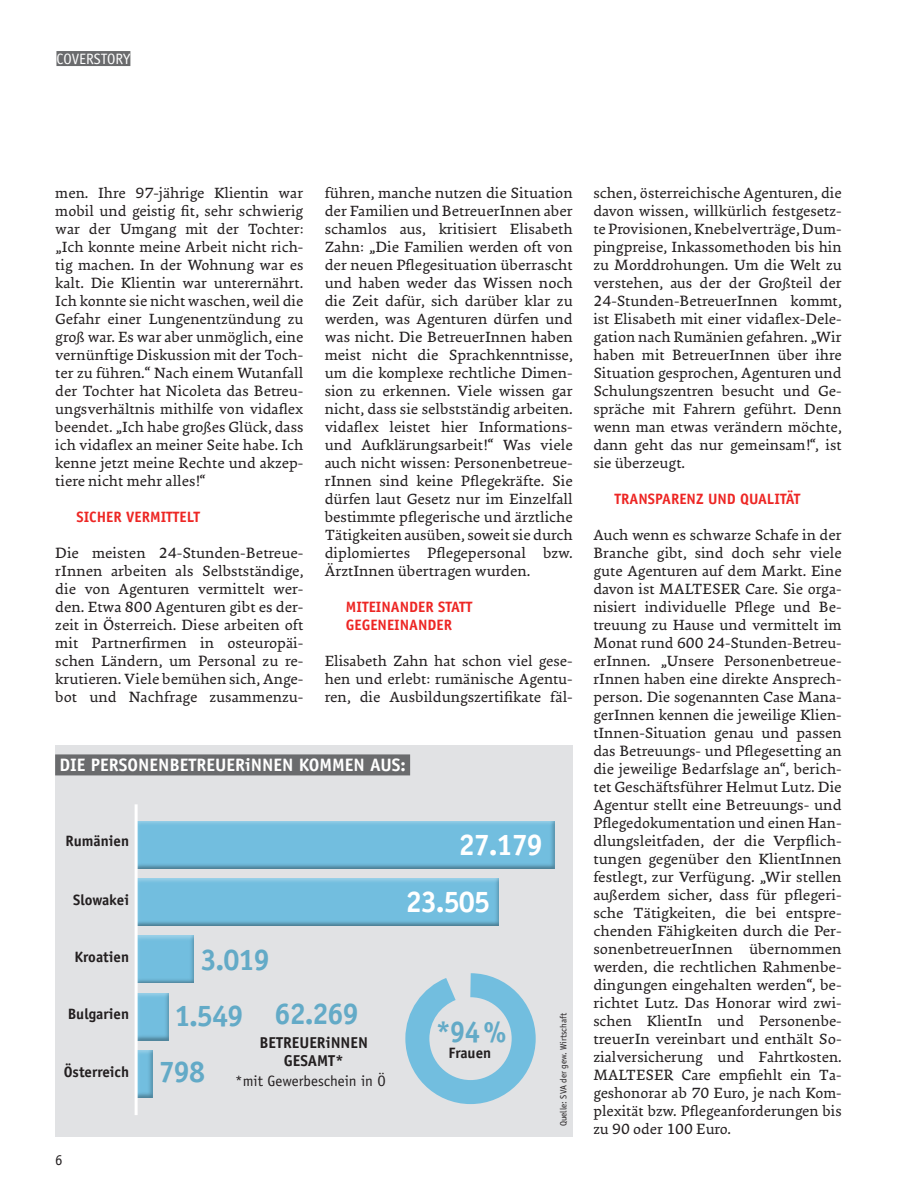
<style>
.page{position:relative;width:906px;height:1191px;background:#fff}
.page>*{position:absolute;margin:0;border:0;box-sizing:border-box;transform-origin:0 0}
.t1{font:700 30px "Officina Sans Std";letter-spacing:-.05em;color:#63aac7}
.t2{font:700 30px/56.6px "Officina Sans Std";letter-spacing:-.05em;color:#fff}
.t3{font:700 30px "Officina Sans Std";letter-spacing:-.05em;color:#63aac7;scale:.95 1}
.t4{font:700 18px "Officina Sans Std";color:#fff}
.t5{font:700 15.75px/17.1px "Officina Sans Std";color:#231f20;text-align:center}
.t6{font:15px/18px "Ginkgo LT Pro";color:#231f20;text-align:justify}
.t7{font:700 15px/18px "Officina Sans Std";color:#ed2624}
.t8{font:700 15px "Officina Sans Std";color:#231f20}
.t9{font:15px "Officina Sans Std";color:#231f20}
.t10{font:15px "Officina Sans Std";color:#fff}
.t11{font:9px "Officina Sans Std";color:#231f20}
</style>
<div class="page">
<div style="left:56px;top:51px;width:74px;height:15px;background:#6a6b6d"></div>
<div style="left:55px;top:745px;width:518px;height:392px;background:#e1e2e4"></div>
<div style="left:55px;top:754px;width:355px;height:21px;background:#6a6b6d"></div>
<div style="left:133px;top:819px;width:422px;height:49px;background:#231f20;opacity:.75"></div>
<div style="left:133px;top:876px;width:366px;height:51px;background:#231f20;opacity:.75"></div>
<div style="left:133px;top:933px;width:62px;height:51px;background:#231f20;opacity:.75"></div>
<div style="left:133px;top:990px;width:36px;height:51px;background:#231f20;opacity:.75"></div>
<div style="left:133px;top:1047px;width:20px;height:51px;background:#231f20;opacity:.75"></div>
<hr style="left:135px;top:804px;width:3px;height:311px;background:#fff">
<svg style="left:405px;top:973px;width:131px;height:131px"></svg>
<p class="t10" style="left:56px;top:50px;width:75px">COVERSTORY</p>
<p class="t6" style="left:55px;top:184px;width:250px">men. Ihre 97-jährige Klientin war mobil und geistig fit, sehr schwierig war der Umgang mit der Tochter: „Ich konnte meine Arbeit nicht rich&shy;tig machen. In der Wohnung war es kalt. Die Klientin war unterernährt.<br>Ich konnte sie nicht waschen, weil die Gefahr einer Lungenentzündung zu groß war. Es war aber unmöglich, eine vernünftige Diskussion mit der Toch&shy;ter zu führen.“ Nach einem Wutanfall der Tochter hat Nicoleta das Betreu&shy;ungsverhältnis mithilfe von vidaflex beendet. „Ich habe großes Glück, dass ich vidaflex an meiner Seite habe. Ich kenne jetzt meine Rechte und akzep&shy;tiere nicht mehr alles!“</p>
<p class="t7" style="left:77px;top:508px;width:125px">SICHER VERMITTELT</p>
<p class="t6" style="left:55px;top:544px;width:250px">Die meisten 24-Stunden-Betreue&shy;rInnen arbeiten als Selbstständige, die von Agenturen vermittelt wer&shy;den. Etwa 800 Agenturen gibt es der&shy;zeit in Österreich. Diese arbeiten oft mit Partnerfirmen in osteuropäi&shy;schen Ländern, um Personal zu re&shy;krutieren. Viele bemühen sich, Ange&shy;bot und Nachfrage zusammenzu-</p>
<p class="t6" style="left:325px;top:184px;width:250px">führen, manche nutzen die Situation der Familien und BetreuerInnen aber schamlos aus, kritisiert Elisabeth Zahn: „Die Familien werden oft von der neuen Pflegesituation überrascht und haben weder das Wissen noch die Zeit dafür, sich darüber klar zu werden, was Agenturen dürfen und was nicht. Die BetreuerInnen haben meist nicht die Sprachkenntnisse, um die komplexe rechtliche Dimen&shy;sion zu erkennen. Viele wissen gar nicht, dass sie selbstständig arbeiten. vidaflex leistet hier Informations&shy;und Aufklärungsarbeit!“ Was viele auch nicht wissen: Personenbetreue&shy;rInnen sind keine Pflegekräfte. Sie dürfen laut Gesetz nur im Einzelfall bestimmte pflegerische und ärztliche Tätigkeiten ausüben, soweit sie durch diplomiertes Pflegepersonal bzw.<br>ÄrztInnen übertragen wurden.</p>
<p class="t7" style="left:346px;top:598px;width:128px">MITEINANDER STATT<br>GEGENEINANDER</p>
<p class="t6" style="left:325px;top:652px;width:250px">Elisabeth Zahn hat schon viel gese&shy;hen und erlebt: rumänische Agentu&shy;ren, die Ausbildungszertifikate fäl-</p>
<p class="t4" style="left:59px;top:754px;width:348px">DIE PERSONENBETREUERiNNEN KOMMEN AUS:</p>
<p class="t8" style="left:65px;top:832px;width:65px">Rumänien</p>
<p class="t8" style="left:73px;top:890px;width:57px">Slowakei</p>
<p class="t8" style="left:75px;top:947px;width:56px">Kroatien</p>
<p class="t8" style="left:68px;top:1004px;width:63px">Bulgarien</p>
<p class="t8" style="left:64px;top:1062px;width:67px">Österreich</p>
<p class="t9" style="left:55px;top:1150px;width:9px">6</p>
<h1 class="t1" style="left:200px;top:941px;width:71px">3.019</h1>
<h1 class="t1" style="left:174px;top:996px;width:71px">1.549</h1>
<h1 class="t1" style="left:158px;top:1053px;width:49px">798</h1>
<h1 class="t1" style="left:274px;top:995px;width:86px">62.269</h1>
<p class="t5" style="left:259px;top:1034px;width:110px">BETREUERiNNEN<br>GESAMT*</p>
<p class="t9" style="left:235px;top:1071px;width:152px">*mit Gewerbeschein in Ö</p>
<h1 class="t2" style="left:405px;top:816px;width:139px;text-indent:53px">27.179<br>23.505</h1>
<h1 class="t3" style="left:435px;top:1013px;width:77px">*94 %</h1>
<p class="t8" style="left:448px;top:1043px;width:44px">Frauen</p>
<p class="t11" style="left:558px;top:1126px;width:115px;rotate:-90deg">Quelle: SVA der gew. Wirtschaft</p>
<p class="t6" style="left:593px;top:184px;width:250px">schen, österreichische Agenturen, die davon wissen, willkürlich festgesetz&shy;te Provisionen, Knebelverträge, Dum&shy;pingpreise, Inkassomethoden bis hin zu Morddrohungen. Um die Welt zu verstehen, aus der der Großteil der 24-Stunden-BetreuerInnen kommt, ist Elisabeth mit einer vidaflex-Dele&shy;gation nach Rumänien gefahren. „Wir haben mit BetreuerInnen über ihre Situation gesprochen, Agenturen und Schulungszentren besucht und Ge&shy;spräche mit Fahrern geführt. Denn wenn man etwas verändern möchte, dann geht das nur gemeinsam!“, ist sie überzeugt.</p>
<p class="t7" style="left:614px;top:490px;width:187px">TRANSPARENZ UND QUALITÄT</p>
<p class="t6" style="left:593px;top:526px;width:250px">Auch wenn es schwarze Schafe in der Branche gibt, sind doch sehr viele gute Agenturen auf dem Markt. Eine davon ist MALTESER Care. Sie orga&shy;nisiert individuelle Pflege und Be&shy;treuung zu Hause und vermittelt im Monat rund 600 24-Stunden-Betreu&shy;erInnen. „Unsere Personenbetreue&shy;rInnen haben eine direkte Ansprech&shy;person. Die sogenannten Case Mana&shy;gerInnen kennen die jeweilige Klien&shy;tInnen-Situation genau und passen das Betreuungs- und Pflegesetting an die jeweilige Bedarfslage an“, berich&shy;tet Geschäftsführer Helmut Lutz. Die Agentur stellt eine Betreuungs- und Pflegedokumentation und einen Han&shy;dlungsleitfaden, der die Verpflich&shy;tungen gegenüber den KlientInnen festlegt, zur Verfügung. „Wir stellen außerdem sicher, dass für pflegeri&shy;sche Tätigkeiten, die bei entspre&shy;chenden Fähigkeiten durch die Per&shy;sonenbetreuerInnen übernommen werden, die rechtlichen Rahmenbe&shy;dingungen eingehalten werden“, be&shy;richtet Lutz. Das Honorar wird zwi&shy;schen KlientIn und Personenbe&shy;treuerIn vereinbart und enthält So&shy;zialversicherung und Fahrtkosten.<br>MALTESER Care empfiehlt ein Ta&shy;geshonorar ab 70 Euro, je nach Kom&shy;plexität bzw. Pflegeanforderungen bis zu 90 oder 100 Euro.</p>
</div>
